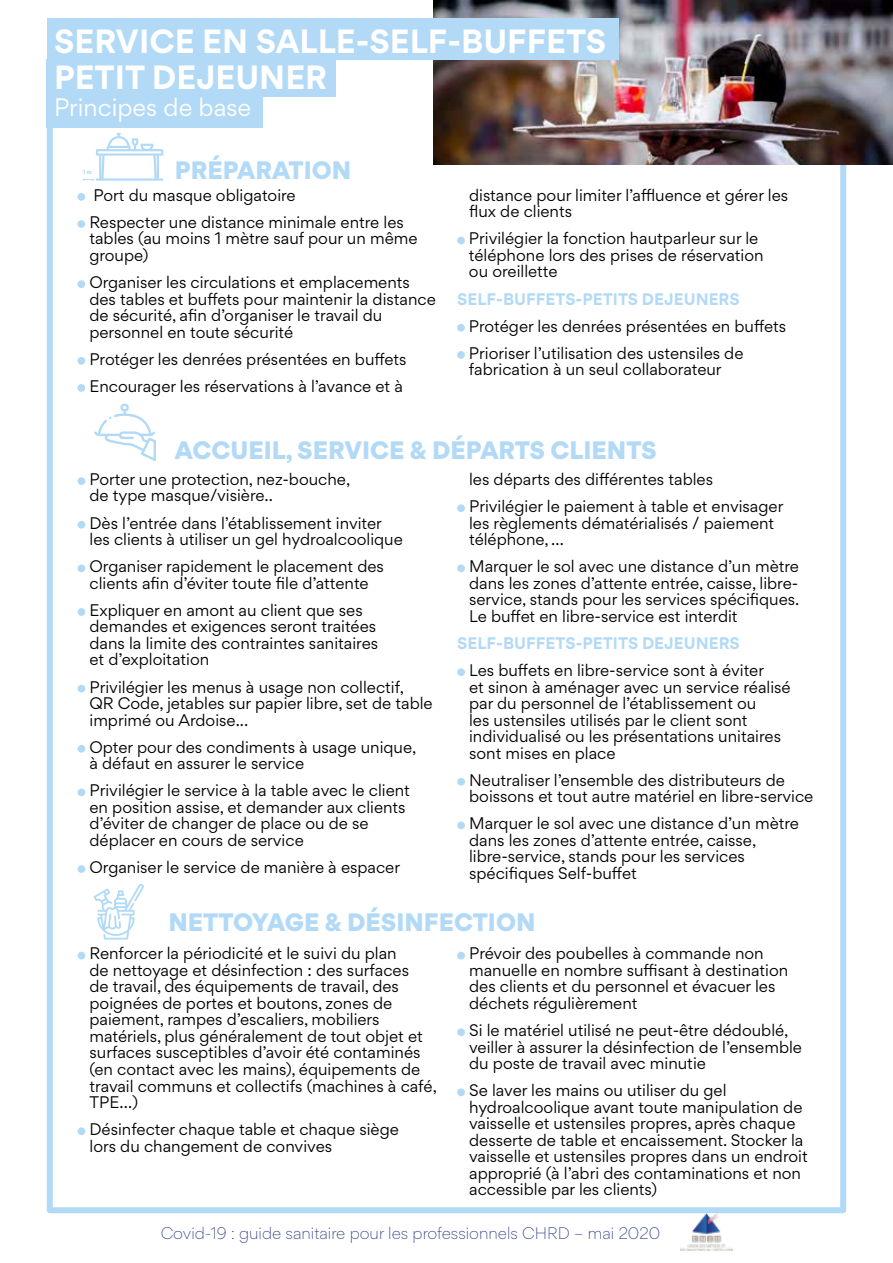
<style>
.page{position:relative;width:893px;height:1263px;background:#fff}
.page>*{position:absolute;margin:0;border:0;box-sizing:border-box;transform-origin:0 0}
.t1{font:700 30px/36px "Gordita";color:#fff}
.t2{font:900 22.5px "Gordita";color:#b2daf6}
.t3{font:22.5px "Gordita";color:#fff}
.t4{font:15px/16.5px "Gordita";color:#000}
.t5{font:300 15px "Gordita";color:#283583}
.t6{font:700 15px "Gordita";color:#b2daf6}
.t7{font:900 5.25px "Gordita";color:#b2daf6}
</style>
<div class="page">
<img style="left:680px;top:1213px;width:52px;height:37px">
<div style="left:47px;top:105px;width:799px;height:1108px;border:6px solid #b2daf6"></div>
<div style="left:78px;top:477px;width:7px;height:8px;background:#b2daf6;border-radius:50%"></div>
<div style="left:78px;top:521px;width:7px;height:8px;background:#b2daf6;border-radius:50%"></div>
<div style="left:78px;top:564px;width:7px;height:8px;background:#b2daf6;border-radius:50%"></div>
<div style="left:78px;top:608px;width:7px;height:8px;background:#b2daf6;border-radius:50%"></div>
<div style="left:78px;top:685px;width:7px;height:7px;background:#b2daf6;border-radius:50%"></div>
<div style="left:78px;top:745px;width:7px;height:8px;background:#b2daf6;border-radius:50%"></div>
<div style="left:78px;top:788px;width:7px;height:8px;background:#b2daf6;border-radius:50%"></div>
<div style="left:78px;top:865px;width:7px;height:8px;background:#b2daf6;border-radius:50%"></div>
<div style="left:457px;top:504px;width:8px;height:8px;background:#b2daf6;border-radius:50%"></div>
<div style="left:457px;top:564px;width:8px;height:8px;background:#b2daf6;border-radius:50%"></div>
<div style="left:457px;top:668px;width:8px;height:8px;background:#b2daf6;border-radius:50%"></div>
<div style="left:457px;top:778px;width:8px;height:8px;background:#b2daf6;border-radius:50%"></div>
<div style="left:457px;top:821px;width:8px;height:8px;background:#b2daf6;border-radius:50%"></div>
<div style="left:78px;top:952px;width:7px;height:7px;background:#b2daf6;border-radius:50%"></div>
<div style="left:78px;top:1127px;width:7px;height:8px;background:#b2daf6;border-radius:50%"></div>
<div style="left:457px;top:952px;width:8px;height:7px;background:#b2daf6;border-radius:50%"></div>
<div style="left:457px;top:1028px;width:8px;height:8px;background:#b2daf6;border-radius:50%"></div>
<div style="left:457px;top:1088px;width:8px;height:8px;background:#b2daf6;border-radius:50%"></div>
<img style="left:433px;top:0;width:460px;height:165px">
<svg style="left:94px;top:884px;width:50px;height:55px"></svg>
<svg style="left:94px;top:404px;width:62px;height:57px"></svg>
<div style="left:77px;top:193px;width:8px;height:8px;background:#b2daf6;border-radius:50%"></div>
<div style="left:77px;top:220px;width:8px;height:8px;background:#b2daf6;border-radius:50%"></div>
<div style="left:77px;top:280px;width:8px;height:8px;background:#b2daf6;border-radius:50%"></div>
<div style="left:77px;top:357px;width:8px;height:8px;background:#b2daf6;border-radius:50%"></div>
<div style="left:77px;top:384px;width:8px;height:8px;background:#b2daf6;border-radius:50%"></div>
<div style="left:457px;top:237px;width:8px;height:7px;background:#b2daf6;border-radius:50%"></div>
<div style="left:457px;top:324px;width:8px;height:8px;background:#b2daf6;border-radius:50%"></div>
<div style="left:457px;top:351px;width:8px;height:8px;background:#b2daf6;border-radius:50%"></div>
<svg style="left:83px;top:133px;width:80px;height:48px"></svg>
<div style="left:47px;top:18px;width:571px;height:41px;background:#b2daf6"></div>
<div style="left:47px;top:59px;width:289px;height:38px;background:#b2daf6"></div>
<div style="left:47px;top:90px;width:216px;height:38px;background:#b2daf6"></div>
<h1 class="t1" style="left:54px;top:23px;width:554px">SERVICE EN SALLE-SELF-BUFFETS<br>PETIT DEJEUNER</h1>
<h2 class="t3" style="left:54px;top:91px;width:199px">Principes de base</h2>
<p class="t7" style="left:83px;top:168px;width:11px">1 m</p>
<h2 class="t2" style="left:175px;top:151px;width:178px">PRÉPARATION</h2>
<p class="t4" style="left:89px;top:181px;width:316px;line-height:27.2px">Port du masque obligatoire<br>Respecter une distance minimale entre les</p>
<p class="t4" style="left:89px;top:230px;width:330px">tables (au moins 1 mètre sauf pour un même groupe)</p>
<p class="t4" style="left:89px;top:274px;width:348px">Organiser les circulations et emplacements des tables et buffets pour maintenir la distance de sécurité, afin d’organiser le travail du personnel en toute sécurité</p>
<p class="t4" style="left:89px;top:345px;width:319px;line-height:27.2px">Protéger les denrées présentées en buffets<br>Encourager les réservations à l’avance et à</p>
<p class="t4" style="left:469px;top:186px;width:321px">distance pour limiter l’affluence et gérer les flux de clients</p>
<p class="t4" style="left:469px;top:230px;width:296px">Privilégier la fonction hautparleur sur le téléphone lors des prises de réservation ou oreillette</p>
<p class="t6" style="left:457px;top:287px;width:284px">SELF-BUFFETS-PETITS DEJEUNERS</p>
<p class="t4" style="left:469px;top:312px;width:319px;line-height:27.2px">Protéger les denrées présentées en buffets<br>Prioriser l’utilisation des ustensiles de</p>
<p class="t4" style="left:469px;top:361px;width:254px">fabrication à un seul collaborateur</p>
<h2 class="t2" style="left:175px;top:431px;width:483px">ACCUEIL, SERVICE &amp; DÉPARTS CLIENTS</h2>
<p class="t4" style="left:90px;top:471px;width:262px">Porter une protection, nez-bouche, de type masque/visière..</p>
<p class="t4" style="left:90px;top:514px;width:315px">Dès l’entrée dans l’établissement inviter les clients à utiliser un gel hydroalcoolique</p>
<p class="t4" style="left:90px;top:558px;width:296px">Organiser rapidement le placement des clients afin d’éviter toute file d’attente</p>
<p class="t4" style="left:90px;top:602px;width:290px">Expliquer en amont au client que ses demandes et exigences seront traitées dans la limite des contraintes sanitaires et d’exploitation</p>
<p class="t4" style="left:90px;top:678px;width:345px">Privilégier les menus à usage non collectif,<br>QR Code, jetables sur papier libre, set de table imprimé ou Ardoise...</p>
<p class="t4" style="left:90px;top:738px;width:328px">Opter pour des condiments à usage unique, à défaut en assurer le service</p>
<p class="t4" style="left:90px;top:782px;width:322px">Privilégier le service à la table avec le client en position assise, et demander aux clients d’éviter de changer de place ou de se déplacer en cours de service</p>
<p class="t4" style="left:90px;top:859px;width:312px">Organiser le service de manière à espacer</p>
<p class="t4" style="left:469px;top:465px;width:316px;line-height:27.2px">les départs des différentes tables<br>Privilégier le paiement à table et envisager</p>
<p class="t4" style="left:469px;top:514px;width:307px">les règlements dématérialisés / paiement téléphone, …</p>
<p class="t4" style="left:469px;top:558px;width:332px;text-align:justify">Marquer le sol avec une distance d’un mètre dans les zones d’attente entrée, caisse, libre&shy;service, stands pour les services spécifiques.<br>Le buffet en libre-service est interdit</p>
<p class="t6" style="left:457px;top:631px;width:284px">SELF-BUFFETS-PETITS DEJEUNERS</p>
<p class="t4" style="left:469px;top:662px;width:323px">Les buffets en libre-service sont à éviter<br>et sinon à aménager avec un service réalisé par du personnel de l’établissement ou<br>les ustensiles utilisés par le client sont individualisé ou les présentations unitaires sont mises en place</p>
<p class="t4" style="left:469px;top:771px;width:346px">Neutraliser l’ensemble des distributeurs de boissons et tout autre matériel en libre-service</p>
<p class="t4" style="left:469px;top:815px;width:331px">Marquer le sol avec une distance d’un mètre dans les zones d’attente entrée, caisse, libre-service, stands pour les services spécifiques Self-buffet</p>
<h2 class="t2" style="left:168px;top:904px;width:369px">NETTOYAGE &amp; DÉSINFECTION</h2>
<p class="t4" style="left:90px;top:945px;width:349px">Renforcer la périodicité et le suivi du plan<br>de nettoyage et désinfection : des surfaces<br>de travail, des équipements de travail, des poignées de portes et boutons, zones de paiement, rampes d’escaliers, mobiliers matériels, plus généralement de tout objet et surfaces susceptibles d’avoir été contaminés (en contact avec les mains), équipements de travail communs et collectifs (machines à café, TPE…)</p>
<p class="t4" style="left:90px;top:1121px;width:311px">Désinfecter chaque table et chaque siège lors du changement de convives</p>
<p class="t4" style="left:469px;top:945px;width:321px">Prévoir des poubelles à commande non manuelle en nombre suffisant à destination des clients et du personnel et évacuer les déchets régulièrement</p>
<p class="t4" style="left:469px;top:1022px;width:334px">Si le matériel utilisé ne peut-être dédoublé, veiller à assurer la désinfection de l’ensemble du poste de travail avec minutie</p>
<p class="t4" style="left:469px;top:1082px;width:340px">Se laver les mains ou utiliser du gel hydroalcoolique avant toute manipulation de vaisselle et ustensiles propres, après chaque desserte de table et encaissement. Stocker la vaisselle et ustensiles propres dans un endroit approprié (à l’abri des contaminations et non accessible par les clients)</p>
<p class="t5" style="left:161px;top:1222px;width:501px">Covid-19 : guide sanitaire pour les professionnels CHRD – mai 2020</p>
</div>
